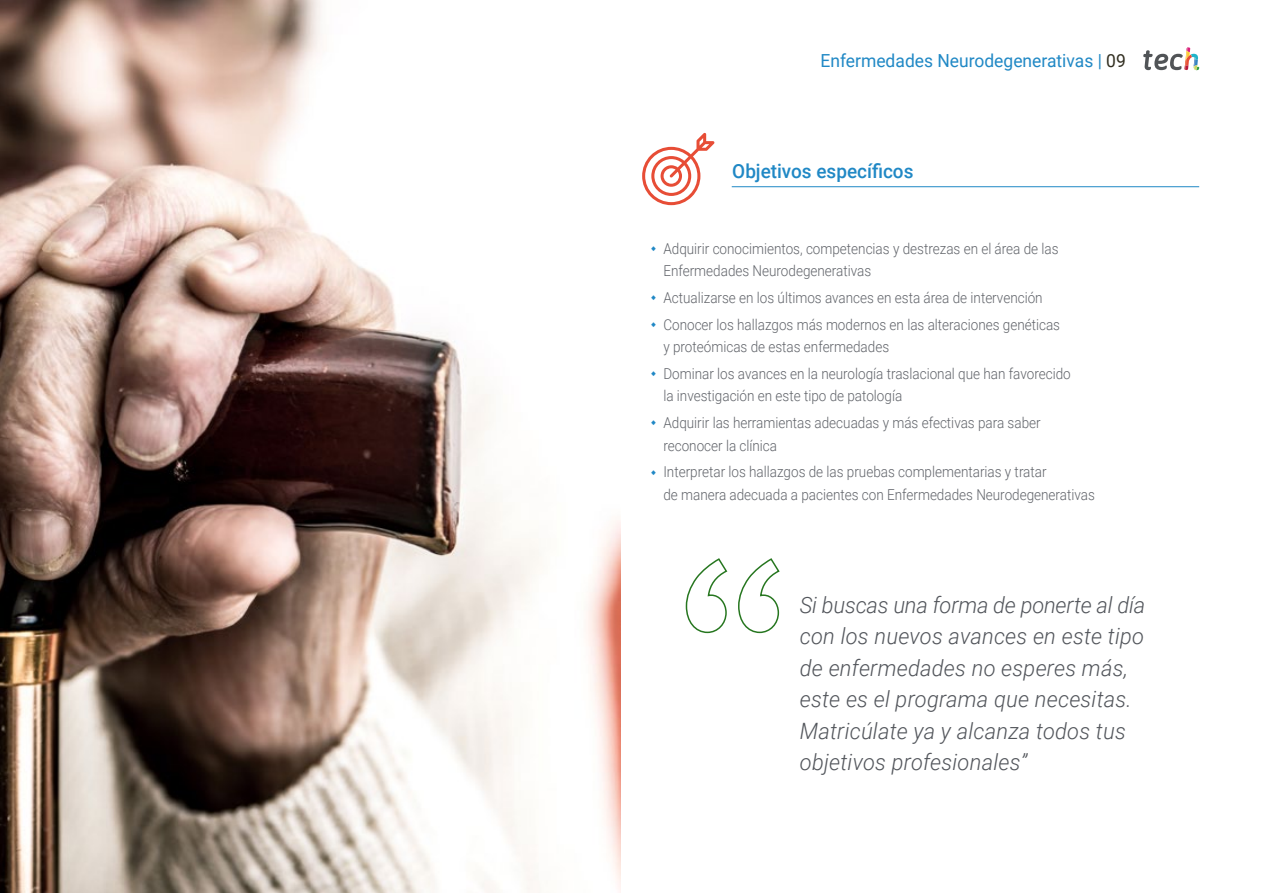
<style>
.page{position:relative;width:1263px;height:893px;background:#fff}
.page>*{position:absolute;margin:0;border:0;box-sizing:border-box;transform-origin:0 0}
.t1{font:italic 300 22.5px/31.5px "Roboto";letter-spacing:.01em;color:#52555b}
.t2{font:500 19.5px "Roboto";color:#2088c5}
.t3{font:18px "Roboto";color:#2088c5}
.t4{font:300 15px/26.7px "Roboto";color:#61646a;scale:.9 1}
.s1{color:#312e20}
</style>
<div class="page">
<svg style="left:685px;top:558px;width:95px;height:76px"></svg>
<img style="left:0;top:0;width:621px;height:893px">
<svg style="left:1143px;top:47px;width:56px;height:24px"></svg>
<hr style="left:732px;top:186px;width:467px;height:1px;background:#2088c5">
<svg style="left:642px;top:133px;width:72px;height:72px"></svg>
<p class="t3" style="left:820px;top:48px;width:307px">Enfermedades Neurodegenerativas | <span class="s1">09</span></p>
<h2 class="t2" style="left:732px;top:158px;width:183px">Objetivos específicos</h2>
<p class="t4" style="left:663px;top:236px;width:441px;line-height:22.5px">Adquirir conocimientos, competencias y destrezas en el área de las<br>Enfermedades Neurodegenerativas</p>
<p class="t4" style="left:663px;top:284px;width:442px">Actualizarse en los últimos avances en esta área de intervención<br>Conocer los hallazgos más modernos en las alteraciones genéticas</p>
<p class="t4" style="left:663px;top:333px;width:454px">y proteómicas de estas enfermedades<br>Dominar los avances en la neurología traslacional que han favorecido</p>
<p class="t4" style="left:663px;top:382px;width:421px">la investigación en este tipo de patología<br>Adquirir las herramientas adecuadas y más efectivas para saber</p>
<p class="t4" style="left:663px;top:431px;width:427px">reconocer la clínica<br>Interpretar los hallazgos de las pruebas complementarias y tratar</p>
<p class="t4" style="left:663px;top:481px;width:481px">de manera adecuada a pacientes con Enfermedades Neurodegenerativas</p>
<h1 class="t1" style="left:800px;top:588px;width:347px">Si buscas una forma de ponerte al día con los nuevos avances en este tipo de enfermedades no esperes más, este es el programa que necesitas.<br>Matricúlate ya y alcanza todos tus objetivos profesionales”</h1>
</div>
